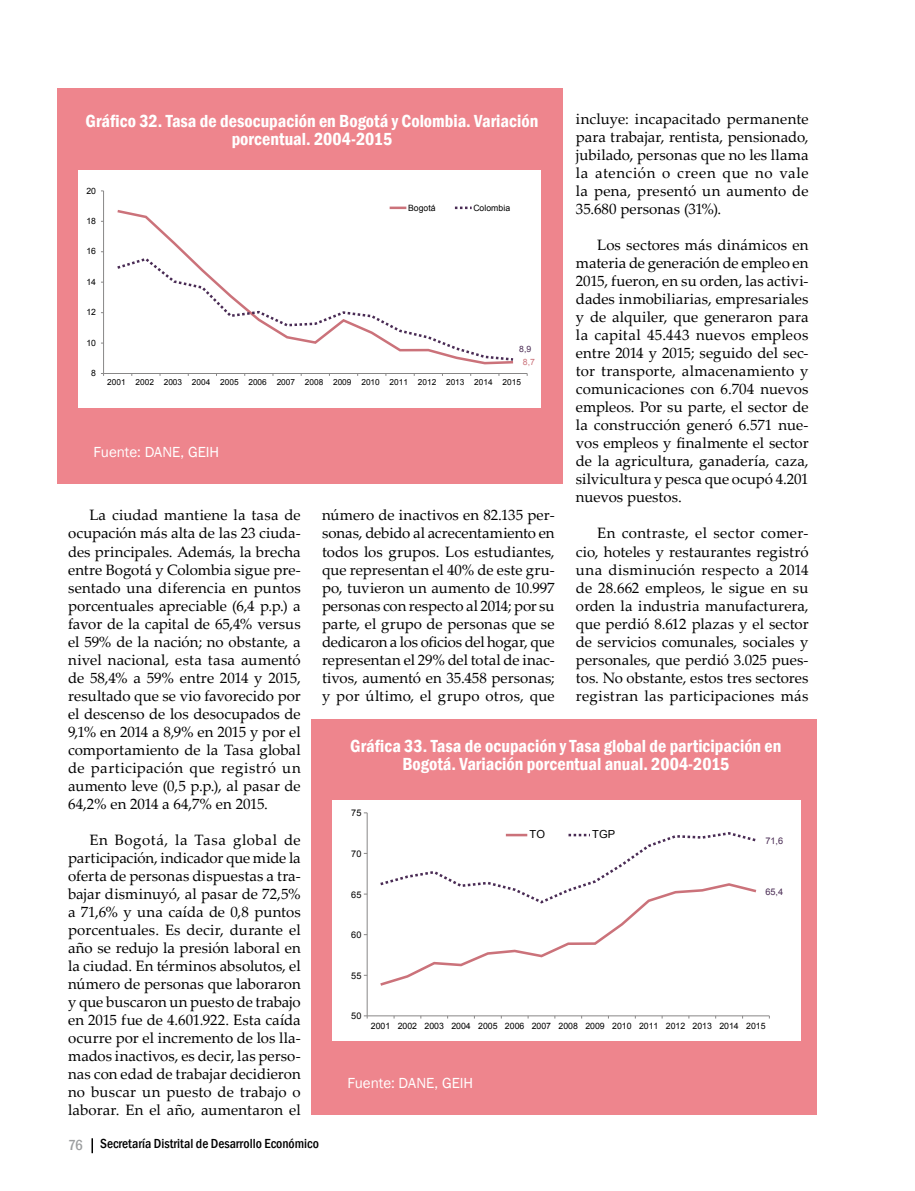
<style>
.page{position:relative;width:915px;height:1191px;background:#fff}
.page>*{position:absolute;margin:0;border:0;box-sizing:border-box;transform-origin:0 0}
.t1{font:600 condensed 18px/18px "Franklin Gothic";color:#fff;text-align:center}
.t2{font:15px/18px "Palatino Linotype";letter-spacing:.01em;color:#000;text-align:justify}
.t3{font:15px "Franklin Gothic";color:#fff}
.t4{font:500 condensed 13.5px "Franklin Gothic";color:#000}
.t5{font:11.1px "Arial";color:#000}
.t6{font:9.15px "Arial";color:#000}
.t7{font:9.15px "Arial";color:#492b54}
.t8{font:8.7px "Arial";letter-spacing:-.005em;color:#000}
.t9{font:8.7px "Arial";color:#cb727a}
.t10{font:8.7px "Arial";color:#492b54}
.t11{font:8.25px "Arial";letter-spacing:.005em;color:#000}
.s1{font-size:15px;color:#9c9e9f}
</style>
<div class="page">
<svg style="left:91px;top:1138px;width:2px;height:15px"></svg>
<div style="left:57px;top:88px;width:506px;height:396px;background:#ee858d"></div>
<div style="left:78px;top:170px;width:462px;height:238px;background:#fff"></div>
<hr style="left:103px;top:191px;width:1px;height:182px;background:#888787">
<hr style="left:103px;top:373px;width:424px;height:1px;background:#888787">
<svg style="left:117px;top:208px;width:397px;height:157px"></svg>
<svg style="left:117px;top:256px;width:397px;height:106px"></svg>
<svg style="left:389px;top:207px;width:17px;height:2px"></svg>
<svg style="left:455px;top:207px;width:16px;height:2px"></svg>
<div style="left:311px;top:719px;width:505px;height:395px;background:#ee858d"></div>
<div style="left:332px;top:800px;width:468px;height:240px;background:#fff"></div>
<hr style="left:367px;top:813px;width:1px;height:202px;background:#888787">
<hr style="left:367px;top:1015px;width:402px;height:1px;background:#888787">
<svg style="left:380px;top:832px;width:377px;height:154px"></svg>
<p class="t1" style="left:86px;top:111px;width:454px">Gráfico 32. Tasa de desocupación en Bogotá y Colombia. Variación porcentual. 2004-2015</p>
<p class="t2" style="left:575px;top:110px;width:234px">incluye: incapacitado permanente para trabajar, rentista, pensionado, jubilado, personas que no les llama la atención o creen que no vale la pena, presentó un aumento de 35.680 personas (31%).</p>
<p class="t2" style="left:575px;top:236px;width:234px;text-indent:21px">Los sectores más dinámicos en materia de generación de empleo en 2015, fueron, en su orden, las activi&shy;dades inmobiliarias, empresariales y de alquiler, que generaron para la capital 45.443 nuevos empleos entre 2014 y 2015; seguido del sec&shy;tor transporte, almacenamiento y comunicaciones con 6.704 nuevos empleos. Por su parte, el sector de la construcción generó 6.571 nue&shy;vos empleos y finalmente el sector de la agricultura, ganadería, caza, silvicultura y pesca que ocupó 4.201 nuevos puestos.</p>
<p class="t2" style="left:575px;top:524px;width:234px;text-indent:21px">En contraste, el sector comer&shy;cio, hoteles y restaurantes registró una disminución respecto a 2014 de 28.662 empleos, le sigue en su orden la industria manufacturera, que perdió 8.612 plazas y el sector de servicios comunales, sociales y personales, que perdió 3.025 pues&shy;tos. No obstante, estos tres sectores registran las participaciones más</p>
<p class="t8" style="left:86px;top:185px;width:11px">20</p>
<p class="t8" style="left:408px;top:202px;width:29px">Bogotá</p>
<p class="t8" style="left:473px;top:202px;width:38px">Colombia</p>
<p class="t8" style="left:86px;top:215px;width:11px">18</p>
<p class="t8" style="left:86px;top:246px;width:11px">16</p>
<p class="t8" style="left:86px;top:276px;width:11px">14</p>
<p class="t8" style="left:86px;top:306px;width:11px">12</p>
<p class="t8" style="left:86px;top:337px;width:11px">10</p>
<p class="t10" style="left:519px;top:343px;width:14px">8,9</p>
<p class="t9" style="left:522px;top:356px;width:14px">8,7</p>
<p class="t8" style="left:91px;top:367px;width:6px">8</p>
<p class="t11" style="left:107px;top:377px;width:415px">2001 2002 2003 2004 2005 2006 2007 2008 2009 2010 2011 2012 2013 2014 2015</p>
<p class="t3" style="left:94px;top:443px;width:127px">Fuente: DANE, GEIH</p>
<p class="t2" style="left:322px;top:506px;width:234px">número de inactivos en 82.135 per&shy;sonas, debido al acrecentamiento en todos los grupos. Los estudiantes, que representan el 40% de este gru&shy;po, tuvieron un aumento de 10.997 personas con respecto al 2014; por su parte, el grupo de personas que se dedicaron a los oficios del hogar, que representan el 29% del total de inac&shy;tivos, aumentó en 35.458 personas; y por último, el grupo otros, que</p>
<p class="t2" style="left:68px;top:506px;width:234px;text-indent:21px">La ciudad mantiene la tasa de ocupación más alta de las 23 ciuda&shy;des principales. Además, la brecha entre Bogotá y Colombia sigue pre&shy;sentado una diferencia en puntos porcentuales apreciable (6,4 p.p.) a favor de la capital de 65,4% versus el 59% de la nación; no obstante, a nivel nacional, esta tasa aumentó de 58,4% a 59% entre 2014 y 2015, resultado que se vio favorecido por el descenso de los desocupados de 9,1% en 2014 a 8,9% en 2015 y por el comportamiento de la Tasa global de participación que registró un aumento leve (0,5 p.p.), al pasar de 64,2% en 2014 a 64,7% en 2015.</p>
<p class="t2" style="left:68px;top:830px;width:234px;text-indent:21px">En Bogotá, la Tasa global de participación, indicador que mide la oferta de personas dispuestas a tra&shy;bajar disminuyó, al pasar de 72,5% a 71,6% y una caída de 0,8 puntos porcentuales. Es decir, durante el año se redujo la presión laboral en la ciudad. En términos absolutos, el número de personas que laboraron y que buscaron un puesto de trabajo en 2015 fue de 4.601.922. Esta caída ocurre por el incremento de los lla&shy;mados inactivos, es decir, las perso&shy;nas con edad de trabajar decidieron no buscar un puesto de trabajo o laborar. En el año, aumentaron el</p>
<p class="t1" style="left:350px;top:737px;width:432px">Gráfica 33. Tasa de ocupación y Tasa global de participación en<br>Bogotá. Variación porcentual anual. 2004-2015</p>
<p class="t6" style="left:351px;top:807px;width:12px">75</p>
<p class="t5" style="left:529px;top:827px;width:17px">TO</p>
<p class="t5" style="left:592px;top:827px;width:24px">TGP</p>
<p class="t7" style="left:765px;top:835px;width:19px">71,6</p>
<p class="t6" style="left:351px;top:847px;width:12px">70</p>
<p class="t7" style="left:765px;top:886px;width:19px">65,4</p>
<p class="t6" style="left:351px;top:888px;width:12px">65</p>
<p class="t6" style="left:351px;top:929px;width:12px">60</p>
<p class="t6" style="left:351px;top:969px;width:12px">55</p>
<p class="t6" style="left:351px;top:1010px;width:12px">50</p>
<p class="t8" style="left:371px;top:1020px;width:396px">2001 2002 2003 2004 2005 2006 2007 2008 2009 2010 2011 2012 2013 2014 2015</p>
<p class="t3" style="left:347px;top:1073px;width:127px">Fuente: DANE, GEIH</p>
<p class="t4" style="left:68px;top:1135px;width:252px"><span class="s1">76</span> Secretaría Distrital de Desarrollo Económico</p>
</div>
